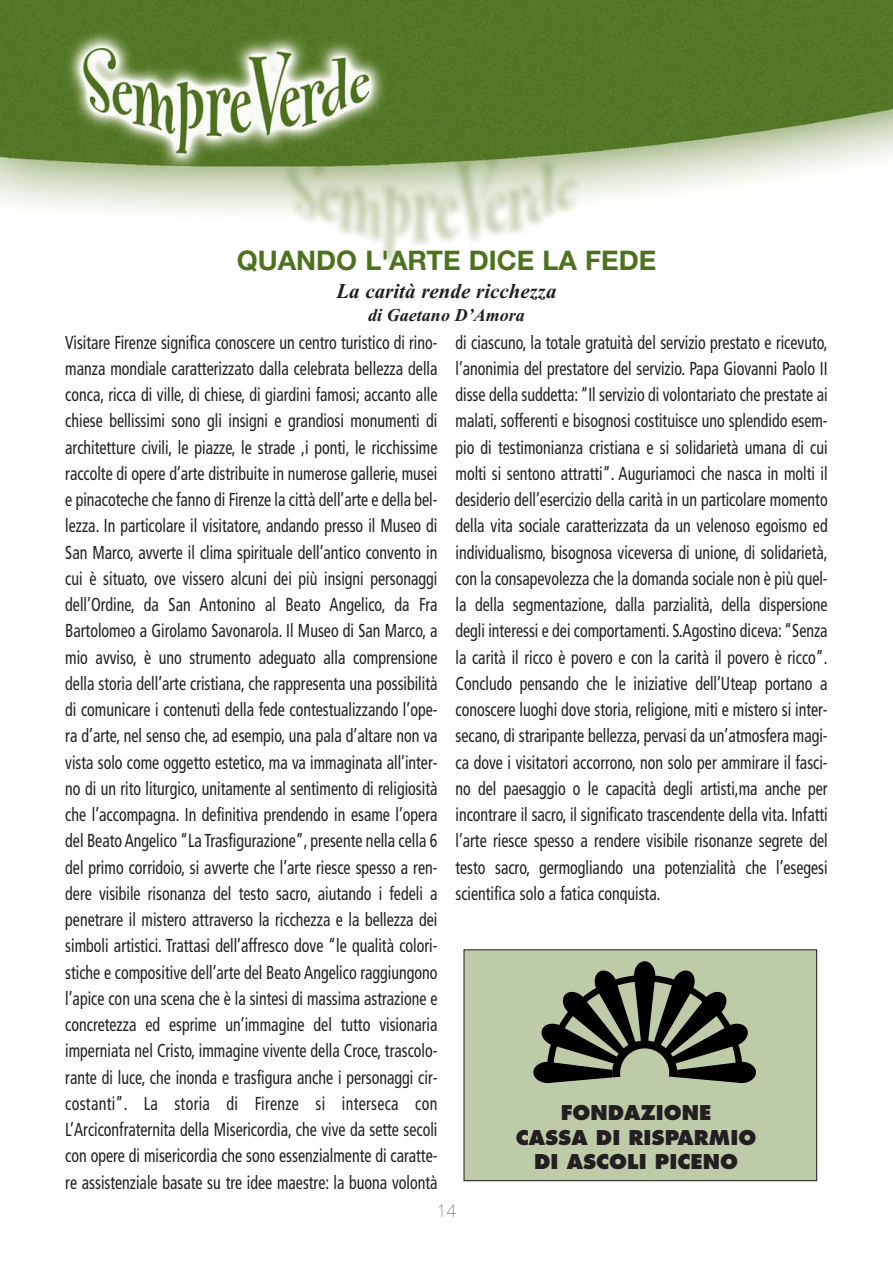
<style>
.page{position:relative;width:893px;height:1263px;background:#fff}
.page>*{position:absolute;margin:0;border:0;box-sizing:border-box;transform-origin:0 0}
.t1{font:700 27px "Helvetica Neue";color:#4c721d}
.t2{font:italic 700 21px "Times New Roman";color:#231f20}
.t3{font:800 19.8px/24.5px "Futura";color:#231f20;text-align:center}
.t4{font:condensed 18.75px/26.2px "Frutiger";color:#231f20;text-align:justify;scale:.85 1}
.t5{font:italic 700 18px "Times New Roman";color:#231f20}
.t6{font:200 18px "Helvetica Neue";color:#231f20}
</style>
<div class="page">
<img style="left:0;top:0;width:893px;height:1182px">
<div style="left:464px;top:950px;width:353px;height:231px;background:#bdcba9"></div>
<svg style="left:533px;top:961px;width:223px;height:122px"></svg>
<div style="left:463px;top:949px;width:354px;height:232px;border:1px solid #231f20"></div>
<h1 class="t1" style="left:237px;top:251px;width:421px">QUANDO L'ARTE DICE LA FEDE</h1>
<p class="t2" style="left:336px;top:283px;width:222px">La carità rende ricchezza</p>
<p class="t5" style="left:368px;top:309px;width:158px">di Gaetano D’Amora</p>
<p class="t4" style="left:65px;top:330px;width:439px">Visitare Firenze significa conoscere un centro turistico di rino&shy;manza mondiale caratterizzato dalla celebrata bellezza della conca, ricca di ville, di chiese, di giardini famosi; accanto alle chiese bellissimi sono gli insigni e grandiosi monumenti di architetture civili, le piazze, le strade ,i ponti, le ricchissime raccolte di opere d’arte distribuite in numerose gallerie, musei e pinacoteche che fanno di Firenze la città dell’arte e della bel&shy;lezza. In particolare il visitatore, andando presso il Museo di San Marco, avverte il clima spirituale dell’antico convento in cui è situato, ove vissero alcuni dei più insigni personaggi dell’Ordine, da San Antonino al Beato Angelico, da Fra Bartolomeo a Girolamo Savonarola. Il Museo di San Marco, a mio avviso, è uno strumento adeguato alla comprensione della storia dell’arte cristiana, che rappresenta una possibilità di comunicare i contenuti della fede contestualizzando l’ope&shy;ra d’arte, nel senso che, ad esempio, una pala d’altare non va vista solo come oggetto estetico, ma va immaginata all’inter&shy;no di un rito liturgico, unitamente al sentimento di religiosità che l’accompagna. In definitiva prendendo in esame l’opera del Beato Angelico “La Trasfigurazione”, presente nella cella 6 del primo corridoio, si avverte che l’arte riesce spesso a ren&shy;dere visibile risonanza del testo sacro, aiutando i fedeli a penetrare il mistero attraverso la ricchezza e la bellezza dei simboli artistici. Trattasi dell’affresco dove “le qualità colori&shy;stiche e compositive dell’arte del Beato Angelico raggiungono l’apice con una scena che è la sintesi di massima astrazione e concretezza ed esprime un’immagine del tutto visionaria imperniata nel Cristo, immagine vivente della Croce, trascolo&shy;rante di luce, che inonda e trasfigura anche i personaggi cir&shy;costanti”. La storia di Firenze si interseca con L’Arciconfraternita della Misericordia, che vive da sette secoli con opere di misericordia che sono essenzialmente di caratte&shy;re assistenziale basate su tre idee maestre: la buona volontà</p>
<p class="t4" style="left:455px;top:330px;width:439px">di ciascuno, la totale gratuità del servizio prestato e ricevuto, l’anonimia del prestatore del servizio. Papa Giovanni Paolo II disse della suddetta: “Il servizio di volontariato che prestate ai malati, sofferenti e bisognosi costituisce uno splendido esem&shy;pio di testimonianza cristiana e si solidarietà umana di cui molti si sentono attratti”. Auguriamoci che nasca in molti il desiderio dell’esercizio della carità in un particolare momento della vita sociale caratterizzata da un velenoso egoismo ed individualismo, bisognosa viceversa di unione, di solidarietà, con la consapevolezza che la domanda sociale non è più quel&shy;la della segmentazione, dalla parzialità, della dispersione degli interessi e dei comportamenti. S.Agostino diceva: “Senza la carità il ricco è povero e con la carità il povero è ricco”.<br>Concludo pensando che le iniziative dell’Uteap portano a conoscere luoghi dove storia, religione, miti e mistero si inter&shy;secano, di straripante bellezza, pervasi da un’atmosfera magi&shy;ca dove i visitatori accorrono, non solo per ammirare il fasci&shy;no del paesaggio o le capacità degli artisti,ma anche per incontrare il sacro, il significato trascendente della vita. Infatti l’arte riesce spesso a rendere visibile risonanze segrete del testo sacro, germogliando una potenzialità che l’esegesi scientifica solo a fatica conquista.</p>
<p class="t3" style="left:516px;top:1102px;width:242px">FONDAZIONE<br>CASSA DI RISPARMIO<br>DI ASCOLI PICENO</p>
<p class="t6" style="left:436px;top:1204px;width:22px">14</p>
</div>
